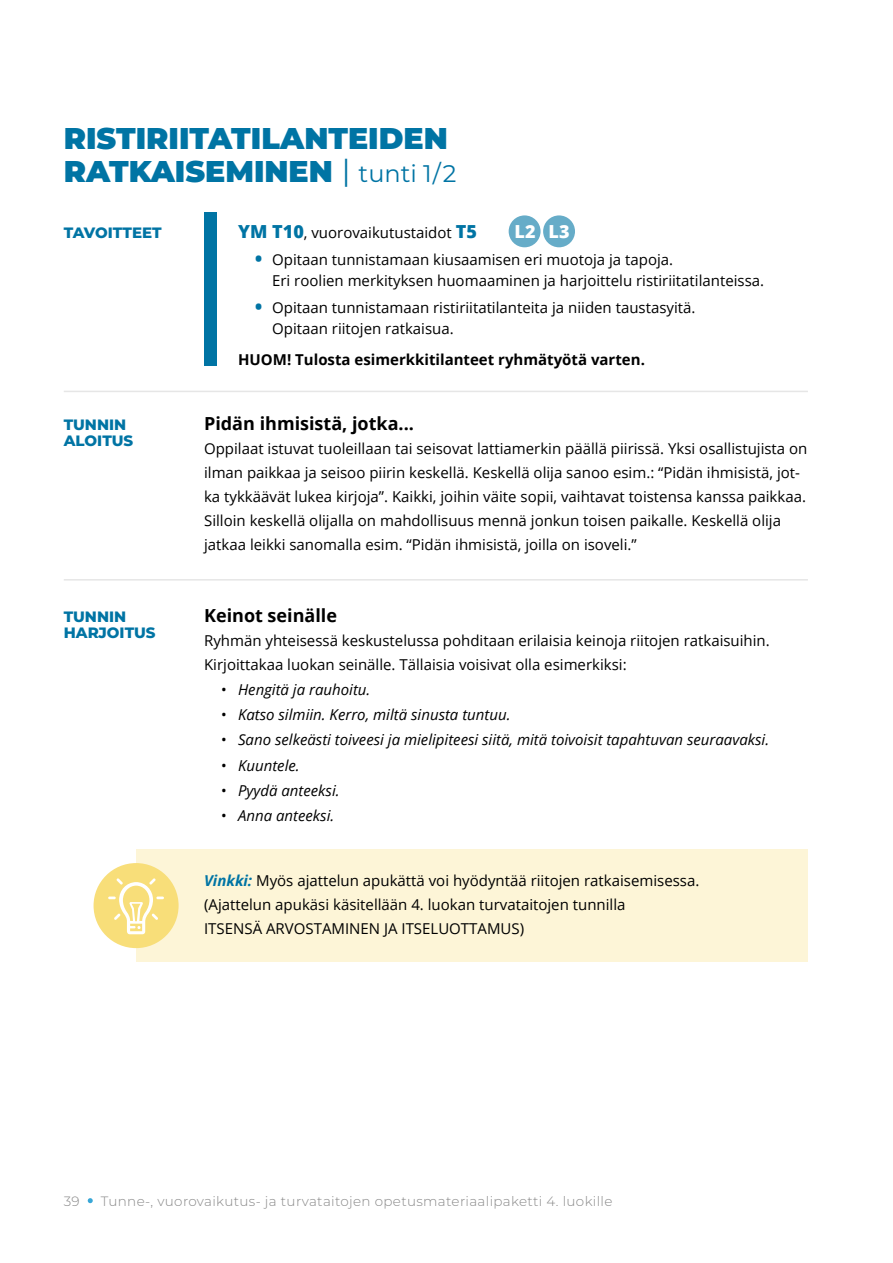
<style>
.page{position:relative;width:893px;height:1263px;background:#fff}
.page>*{position:absolute;margin:0;border:0;box-sizing:border-box;transform-origin:0 0}
.Otsikko_H1{font:900 30px/33px "Montserrat";color:#0074a4}
.Otsikko_H3{font:700 18px "Open Sans";color:#000}
.Leipis{font:800 18px "Open Sans";color:#fff}
.Leipis-2{font:15px/24px "Open Sans";color:#000}
.bullets_tavoitteet{font:15px/21px "Open Sans";color:#000}
.bullets_leipis{font:italic 15px "Open Sans";color:#000}
.Leipis-3{font:700 15px "Open Sans";color:#000}
.Otsikko_H2{font:800 15px/16.5px "Montserrat";color:#0074a4}
.t1{font:300 13.5px "Montserrat";letter-spacing:.025em;color:#878787}
.s1{font-weight:400}
.s2{font-weight:400;font-size:24px}
.s3{font-weight:800;font-size:18px;color:#0074a4}
.s4{font-style:normal}
.s5{font-weight:700;font-style:italic;color:#0074a4}
</style>
<div class="page">
<hr style="left:64px;top:391px;width:744px;height:1px;background:#e6e6e6">
<hr style="left:64px;top:579px;width:744px;height:1px;background:#e6e6e6">
<div style="left:509px;top:215px;width:32px;height:32px;background:#66acc8;border-radius:50%"></div>
<div style="left:543px;top:215px;width:32px;height:32px;background:#66acc8;border-radius:50%"></div>
<div style="left:204px;top:213px;width:13px;height:153px;background:#0074a4"></div>
<div style="left:136px;top:849px;width:672px;height:113px;background:#fdf5d7"></div>
<div style="left:94px;top:863px;width:85px;height:85px;background:#f8de79;border-radius:50%"></div>
<svg style="left:108px;top:878px;width:56px;height:56px"></svg>
<svg style="left:88px;top:1198px;width:5px;height:5px"></svg>
<h1 class="Otsikko_H1" style="left:64px;top:120px;width:394px">RISTIRIITATILANTEIDEN<br>RATKAISEMINEN <span class="s1">|</span> <span class="s2">tunti 1/2</span></h1>
<h2 class="Otsikko_H2" style="left:64px;top:223px;width:99px">TAVOITTEET</h2>
<p class="Leipis-2" style="left:238px;top:220px;width:240px"><span class="s3">YM T10</span>, vuorovaikutustaidot <span class="s3">T5</span></p>
<p class="Leipis" style="left:514px;top:217px;width:57px">L2 L3</p>
<p class="bullets_tavoitteet" style="left:272px;top:249px;width:494px;text-indent:-17px"><span class="s3">•</span> Opitaan tunnistamaan kiusaamisen eri muotoja ja tapoja.<br>Eri roolien merkityksen huomaaminen ja harjoittelu ristiriitatilanteissa.</p>
<p class="bullets_tavoitteet" style="left:272px;top:297px;width:425px;text-indent:-17px"><span class="s3">•</span> Opitaan tunnistamaan ristiriitatilanteita ja niiden taustasyitä.<br>Opitaan riitojen ratkaisua.</p>
<p class="Leipis-3" style="left:238px;top:349px;width:408px">HUOM! Tulosta esimerkkitilanteet ryhmätyötä varten.</p>
<h2 class="Otsikko_H2" style="left:64px;top:415px;width:71px">TUNNIN<br>ALOITUS</h2>
<h3 class="Otsikko_H3" style="left:204px;top:410px;width:211px">Pidän ihmisistä, jotka...</h3>
<p class="Leipis-2" style="left:204px;top:436px;width:605px">Oppilaat istuvat tuoleillaan tai seisovat lattiamerkin päällä piirissä. Yksi osallistujista on ilman paikkaa ja seisoo piirin keskellä. Keskellä olija sanoo esim.: “Pidän ihmisistä, jot&shy;ka tykkäävät lukea kirjoja”. Kaikki, joihin väite sopii, vaihtavat toistensa kanssa paikkaa.<br>Silloin keskellä olijalla on mahdollisuus mennä jonkun toisen paikalle. Keskellä olija jatkaa leikki sanomalla esim. “Pidän ihmisistä, joilla on isoveli.”</p>
<h2 class="Otsikko_H2" style="left:64px;top:607px;width:93px">TUNNIN<br>HARJOITUS</h2>
<h3 class="Otsikko_H3" style="left:204px;top:602px;width:134px">Keinot seinälle</h3>
<p class="Leipis-2" style="left:204px;top:628px;width:567px">Ryhmän yhteisessä keskustelussa pohditaan erilaisia keinoja riitojen ratkaisuihin.<br>Kirjoittakaa luokan seinälle. Tällaisia voisivat olla esimerkiksi:</p>
<p class="bullets_leipis" style="left:221px;top:679px;width:151px"><span class="s4">•</span> Hengitä ja rauhoitu.</p>
<p class="bullets_leipis" style="left:221px;top:704px;width:291px"><span class="s4">•</span> Katso silmiin. Kerro, miltä sinusta tuntuu.</p>
<p class="bullets_leipis" style="left:221px;top:730px;width:549px"><span class="s4">•</span> Sano selkeästi toiveesi ja mielipiteesi siitä, mitä toivoisit tapahtuvan seuraavaksi.</p>
<p class="bullets_leipis" style="left:221px;top:755px;width:80px"><span class="s4">•</span> Kuuntele.</p>
<p class="bullets_leipis" style="left:221px;top:780px;width:120px"><span class="s4">•</span> Pyydä anteeksi.</p>
<p class="bullets_leipis" style="left:221px;top:805px;width:115px"><span class="s4">•</span> Anna anteeksi.</p>
<p class="Leipis-2" style="left:204px;top:868px;width:497px"><span class="s5">Vinkki:</span> Myös ajattelun apukättä voi hyödyntää riitojen ratkaisemisessa. (Ajattelun apukäsi käsitellään 4. luokan turvataitojen tunnilla<br>ITSENSÄ ARVOSTAMINEN JA ITSELUOTTAMUS)</p>
<p class="t1" style="left:64px;top:1192px;width:17px">39</p>
<p class="t1" style="left:101px;top:1192px;width:513px">Tunne-, vuorovaikutus- ja turvataitojen opetusmateriaalipaketti 4. luokille</p>
</div>
